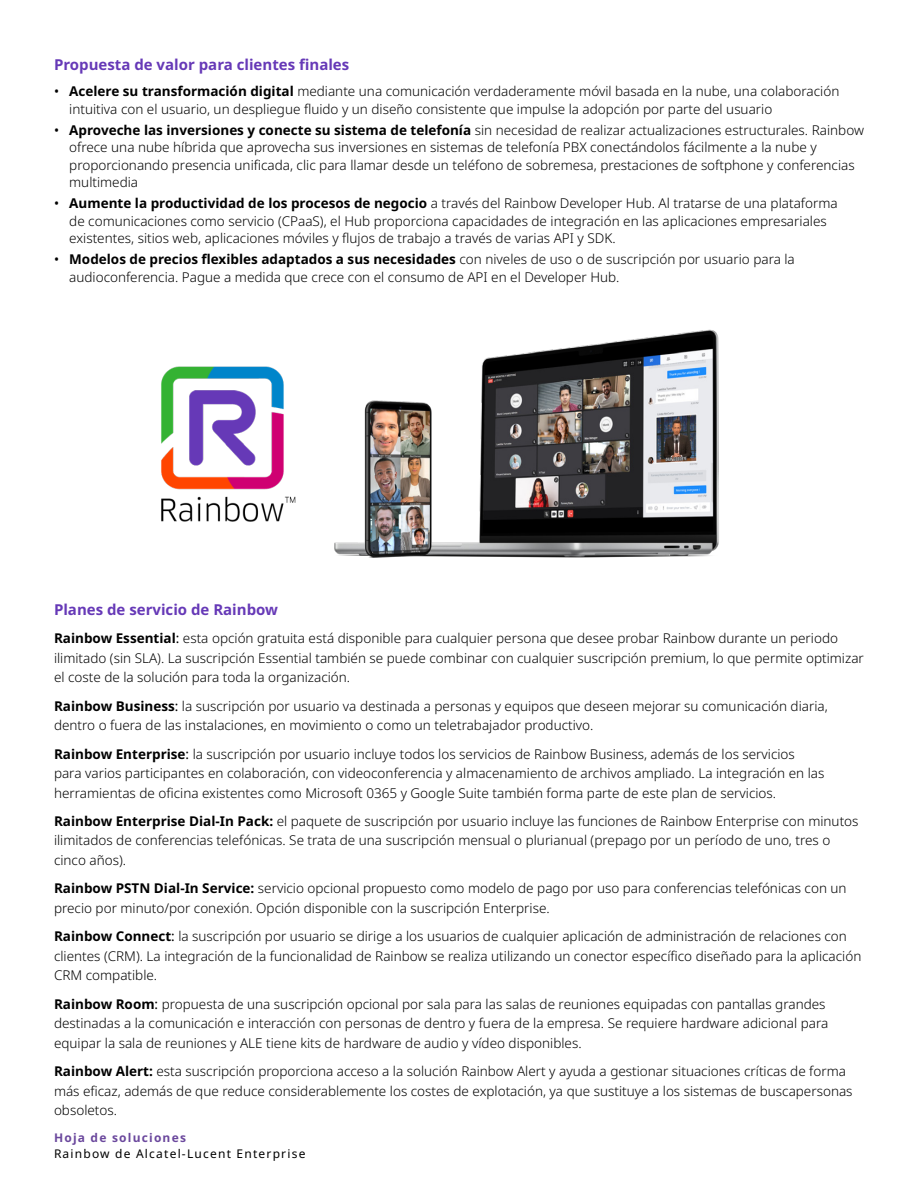
<style>
.page{position:relative;width:918px;height:1188px;background:#fff}
.page>*{position:absolute;margin:0;border:0;box-sizing:border-box;transform-origin:0 0}
.t1{font:700 15px "Noto Sans";color:#6639b7}
.t2{font:300 13.5px/19.5px "Noto Sans";color:#000}
.t3{font:12px "Noto Sans";letter-spacing:.1em;color:#000}
.t4{font:700 12px "Noto Sans";letter-spacing:.1em;color:#6b489d}
.s1{font-weight:400}
.s2{font-weight:700}
</style>
<div class="page">
<img style="left:334px;top:329px;width:385px;height:228px">
<img style="left:161px;top:366px;width:135px;height:156px">
<p class="t1" style="left:54px;top:54px;width:297px">Propuesta de valor para clientes finales</p>
<p class="t2" style="left:69px;top:83px;width:772px;line-height:17.2px;text-indent:-15px"><span class="s1">•</span> <span class="s2">Acelere su transformación digital</span> mediante una comunicación verdaderamente móvil basada en la nube, una colaboración intuitiva con el usuario, un despliegue fluido y un diseño consistente que impulse la adopción por parte del usuario</p>
<p class="t2" style="left:69px;top:122px;width:796px;line-height:17.2px;text-indent:-15px"><span class="s1">•</span> <span class="s2">Aproveche las inversiones y conecte su sistema de telefonía</span> sin necesidad de realizar actualizaciones estructurales. Rainbow ofrece una nube híbrida que aprovecha sus inversiones en sistemas de telefonía PBX conectándolos fácilmente a la nube y proporcionando presencia unificada, clic para llamar desde un teléfono de sobremesa, prestaciones de softphone y conferencias multimedia</p>
<p class="t2" style="left:69px;top:195px;width:770px;line-height:17.2px;text-indent:-15px"><span class="s1">•</span> <span class="s2">Aumente la productividad de los procesos de negocio</span> a través del Rainbow Developer Hub. Al tratarse de una plataforma de comunicaciones como servicio (CPaaS), el Hub proporciona capacidades de integración en las aplicaciones empresariales existentes, sitios web, aplicaciones móviles y flujos de trabajo a través de varias API y SDK.</p>
<p class="t2" style="left:69px;top:251px;width:727px;line-height:17.2px;text-indent:-15px"><span class="s1">•</span> <span class="s2">Modelos de precios flexibles adaptados a sus necesidades</span> con niveles de uso o de suscripción por usuario para la audioconferencia. Pague a medida que crece con el consumo de API en el Developer Hub.</p>
<p class="t1" style="left:54px;top:598px;width:226px">Planes de servicio de Rainbow</p>
<p class="t2" style="left:54px;top:629px;width:811px"><span class="s2">Rainbow Essential</span><span class="s1">:</span> esta opción gratuita está disponible para cualquier persona que desee probar Rainbow durante un periodo ilimitado (sin SLA). La suscripción Essential también se puede combinar con cualquier suscripción premium, lo que permite optimizar el coste de la solución para toda la organización.</p>
<p class="t2" style="left:54px;top:696px;width:775px"><span class="s2">Rainbow Business</span><span class="s1">:</span> la suscripción por usuario va destinada a personas y equipos que deseen mejorar su comunicación diaria, dentro o fuera de las instalaciones, en movimiento o como un teletrabajador productivo.</p>
<p class="t2" style="left:54px;top:744px;width:772px"><span class="s2">Rainbow Enterprise</span><span class="s1">:</span> la suscripción por usuario incluye todos los servicios de Rainbow Business, además de los servicios para varios participantes en colaboración, con videoconferencia y almacenamiento de archivos ampliado. La integración en las herramientas de oficina existentes como Microsoft 0365 y Google Suite también forma parte de este plan de servicios.</p>
<p class="t2" style="left:54px;top:812px;width:806px"><span class="s2">Rainbow Enterprise Dial-In Pack:</span> el paquete de suscripción por usuario incluye las funciones de Rainbow Enterprise con minutos ilimitados de conferencias telefónicas. Se trata de una suscripción mensual o plurianual (prepago por un período de uno, tres o cinco años).</p>
<p class="t2" style="left:54px;top:879px;width:794px"><span class="s2">Rainbow PSTN Dial-In Service:</span> servicio opcional propuesto como modelo de pago por uso para conferencias telefónicas con un precio por minuto/por conexión. Opción disponible con la suscripción Enterprise.</p>
<p class="t2" style="left:54px;top:927px;width:809px"><span class="s2">Rainbow Connect</span><span class="s1">:</span> la suscripción por usuario se dirige a los usuarios de cualquier aplicación de administración de relaciones con clientes (CRM). La integración de la funcionalidad de Rainbow se realiza utilizando un conector específico diseñado para la aplicación<br>CRM compatible.</p>
<p class="t2" style="left:54px;top:995px;width:776px"><span class="s2">Rainbow Room</span><span class="s1">:</span> propuesta de una suscripción opcional por sala para las salas de reuniones equipadas con pantallas grandes destinadas a la comunicación e interacción con personas de dentro y fuera de la empresa. Se requiere hardware adicional para equipar la sala de reuniones y ALE tiene kits de hardware de audio y vídeo disponibles.</p>
<p class="t2" style="left:54px;top:1062px;width:800px"><span class="s2">Rainbow Alert:</span> esta suscripción proporciona acceso a la solución Rainbow Alert y ayuda a gestionar situaciones críticas de forma más eficaz, además de que reduce considerablemente los costes de explotación, ya que sustituye a los sistemas de buscapersonas obsoletos.</p>
<p class="t4" style="left:54px;top:1129px;width:133px">Hoja de soluciones</p>
<p class="t3" style="left:54px;top:1146px;width:253px">Rainbow de Alcatel-Lucent Enterprise</p>
</div>
